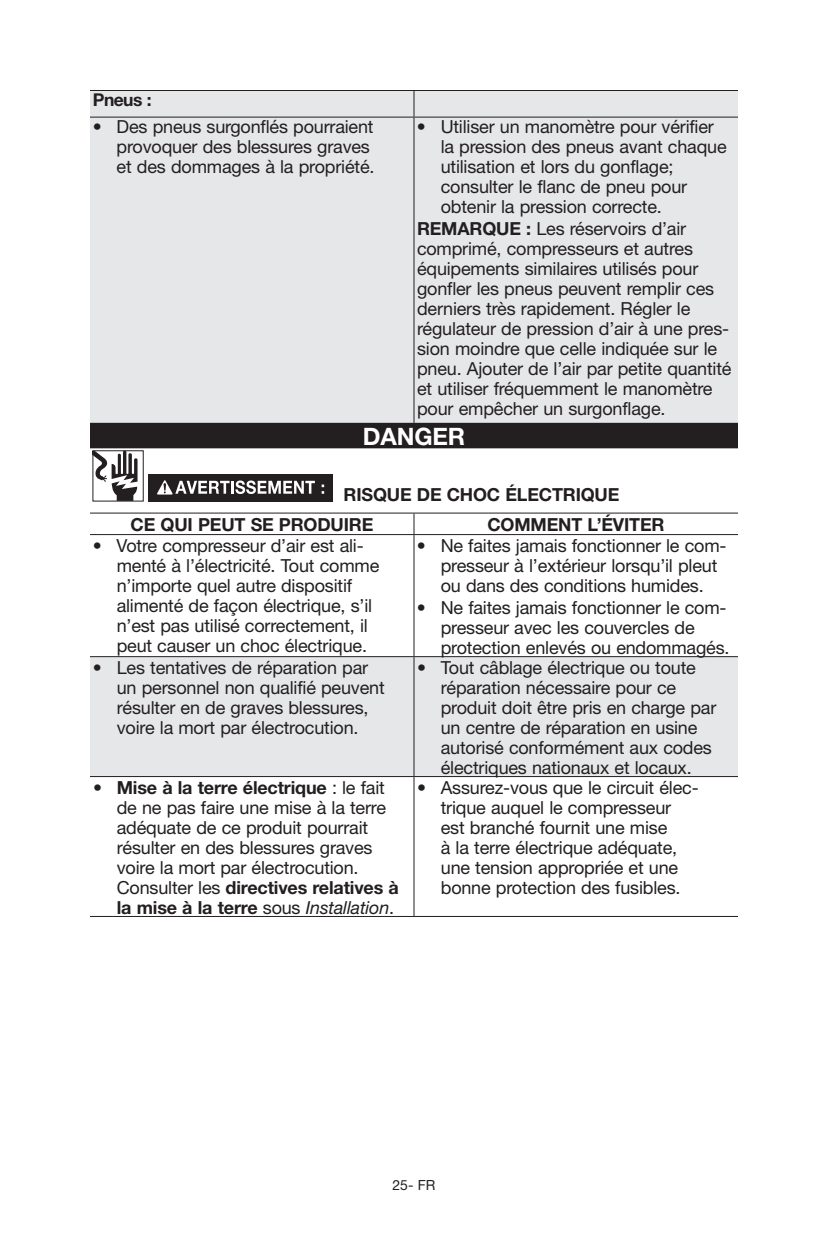
<style>
.page{position:relative;width:828px;height:1260px;background:#fff}
.page>*{position:absolute;margin:0;border:0;box-sizing:border-box;transform-origin:0 0}
.t1{font:700 24px "Helvetica Neue";letter-spacing:-.005em;color:#fff}
.t2{font:18px/20px "Helvetica Neue";letter-spacing:-.01em;color:#231f20}
.t3{font:18px/20px "Helvetica Neue LT Std";letter-spacing:-.01em;color:#231f20}
.t4{font:700 18px "Helvetica Neue";letter-spacing:-.01em;color:#231f20}
.t5{font:700 17.6px "Helvetica Neue";letter-spacing:-.03em;color:#231f20}
.t6{font:14px "Helvetica Neue";color:#231f20}
.s1{font-family:"Helvetica Neue";font-weight:700}
.s2{font-weight:700}
.s3{font-style:italic}
</style>
<div class="page">
<svg style="left:90px;top:91px;width:648px;height:685px;fill:#e6e7e9"></svg>
<div style="left:90px;top:423px;width:648px;height:25px;background:#231f20"></div>
<hr style="left:90px;top:90px;width:324px;height:1px;background:#231f20">
<hr style="left:414px;top:90px;width:324px;height:1px;background:#231f20">
<svg style="left:414px;top:91px;width:1px;height:26px"></svg>
<hr style="left:90px;top:117px;width:324px;height:1px;background:#231f20">
<hr style="left:414px;top:117px;width:324px;height:1px;background:#231f20">
<hr style="left:414px;top:118px;width:1px;height:305px;background:#231f20">
<hr style="left:90px;top:513px;width:324px;height:1px;background:#231f20">
<hr style="left:414px;top:513px;width:324px;height:1px;background:#231f20">
<svg style="left:414px;top:514px;width:1px;height:20px"></svg>
<hr style="left:90px;top:534px;width:324px;height:1px;background:#231f20">
<hr style="left:414px;top:534px;width:324px;height:1px;background:#231f20">
<hr style="left:414px;top:535px;width:1px;height:121px;background:#231f20">
<hr style="left:90px;top:656px;width:324px;height:1px;background:#231f20">
<hr style="left:414px;top:656px;width:324px;height:1px;background:#231f20">
<hr style="left:414px;top:657px;width:1px;height:119px;background:#231f20">
<hr style="left:90px;top:776px;width:324px;height:1px;background:#231f20">
<hr style="left:414px;top:776px;width:324px;height:1px;background:#231f20">
<hr style="left:414px;top:777px;width:1px;height:139px;background:#231f20">
<hr style="left:90px;top:916px;width:324px;height:1px;background:#231f20">
<hr style="left:414px;top:916px;width:324px;height:1px;background:#231f20">
<svg style="left:95px;top:453px;width:43px;height:46px"></svg>
<div style="left:148px;top:469px;width:196px;height:32px;background:#fff"></div>
<div style="left:148px;top:474px;width:185px;height:27px;background:#231f20"></div>
<svg style="left:157px;top:480px;width:158px;height:15px"></svg>
<svg style="left:322px;top:485px;width:2px;height:9px"></svg>
<p class="t5" style="left:93px;top:89px;width:60px">Pneus :</p>
<p class="t2" style="left:117px;top:116px;width:259px;text-indent:-24px">• Des pneus surgonflés pourraient provoquer des blessures graves et des dommages à la propriété.</p>
<p class="t3" style="left:441px;top:116px;width:288px;text-indent:-24px">• Utiliser un manomètre pour vérifier la pression des pneus avant chaque utilisation et lors du gonflage; consulter le flanc de pneu pour obtenir la pression correcte.</p>
<p class="t3" style="left:417px;top:218px;width:316px"><span class="s1">REMARQUE :</span> Les réservoirs d’air comprimé, compresseurs et autres équipements similaires utilisés pour gonfler les pneus peuvent remplir ces derniers très rapidement. Régler le régulateur de pression d’air à une pres&shy;sion moindre que celle indiquée sur le pneu. Ajouter de l’air par petite quantité et utiliser fréquemment le manomètre pour empêcher un surgonflage.</p>
<h1 class="t1" style="left:363px;top:422px;width:104px">DANGER</h1>
<p class="t4" style="left:344px;top:484px;width:13px">risque</p>
<p class="t4" style="left:417px;top:484px;width:44px">de choc</p>
<p class="t4" style="left:505px;top:484px;width:24px">Électrique</p>
<p class="t4" style="left:131px;top:513px;width:42px">Ce qui</p>
<p class="t4" style="left:198px;top:513px;width:13px">peut</p>
<p class="t4" style="left:251px;top:513px;width:41px">se produire</p>
<p class="t4" style="left:487px;top:513px;width:28px">Comment</p>
<p class="t4" style="left:588px;top:513px;width:37px">l’Éviter</p>
<p class="t2" style="left:117px;top:535px;width:264px;text-indent:-24px">• Votre compresseur d’air est ali&shy;menté à l’électricité. Tout comme n’importe quel autre dispositif alimenté de façon électrique, s’il n’est pas utilisé correctement, il peut causer un choc électrique.</p>
<p class="t2" style="left:441px;top:535px;width:287px;text-indent:-24px">• Ne faites jamais fonctionner le com&shy;presseur à l’extérieur lorsqu’il pleut ou dans des conditions humides.</p>
<p class="t2" style="left:441px;top:597px;width:290px;text-indent:-24px">• Ne faites jamais fonctionner le com&shy;presseur avec les couvercles de protection enlevés ou endommagés.</p>
<p class="t2" style="left:117px;top:657px;width:270px;text-indent:-24px">• Les tentatives de réparation par un personnel non qualifié peuvent résulter en de graves blessures, voire la mort par électrocution.</p>
<p class="t2" style="left:441px;top:657px;width:277px;text-indent:-24px">• Tout câblage électrique ou toute réparation nécessaire pour ce produit doit être pris en charge par un centre de réparation en usine autorisé conformément aux codes électriques nationaux et locaux.</p>
<p class="t2" style="left:117px;top:777px;width:284px;text-indent:-24px">• <span class="s2">Mise à la terre électrique</span> : le fait de ne pas faire une mise à la terre adéquate de ce produit pourrait résulter en des blessures graves voire la mort par électrocution.<br>Consulter les <span class="s2">directives relatives à la mise à la terre</span> sous <span class="s3">Installation</span>.</p>
<p class="t2" style="left:417px;top:777px;width:283px;text-align:center">• Assurez-vous que le circuit élec&shy;trique auquel le compresseur<br>est branché fournit une mise<br>à la terre électrique adéquate,<br>une tension appropriée et une bonne protection des fusibles.</p>
<p class="t6" style="left:393px;top:1177px;width:44px">25- FR</p>
</div>
